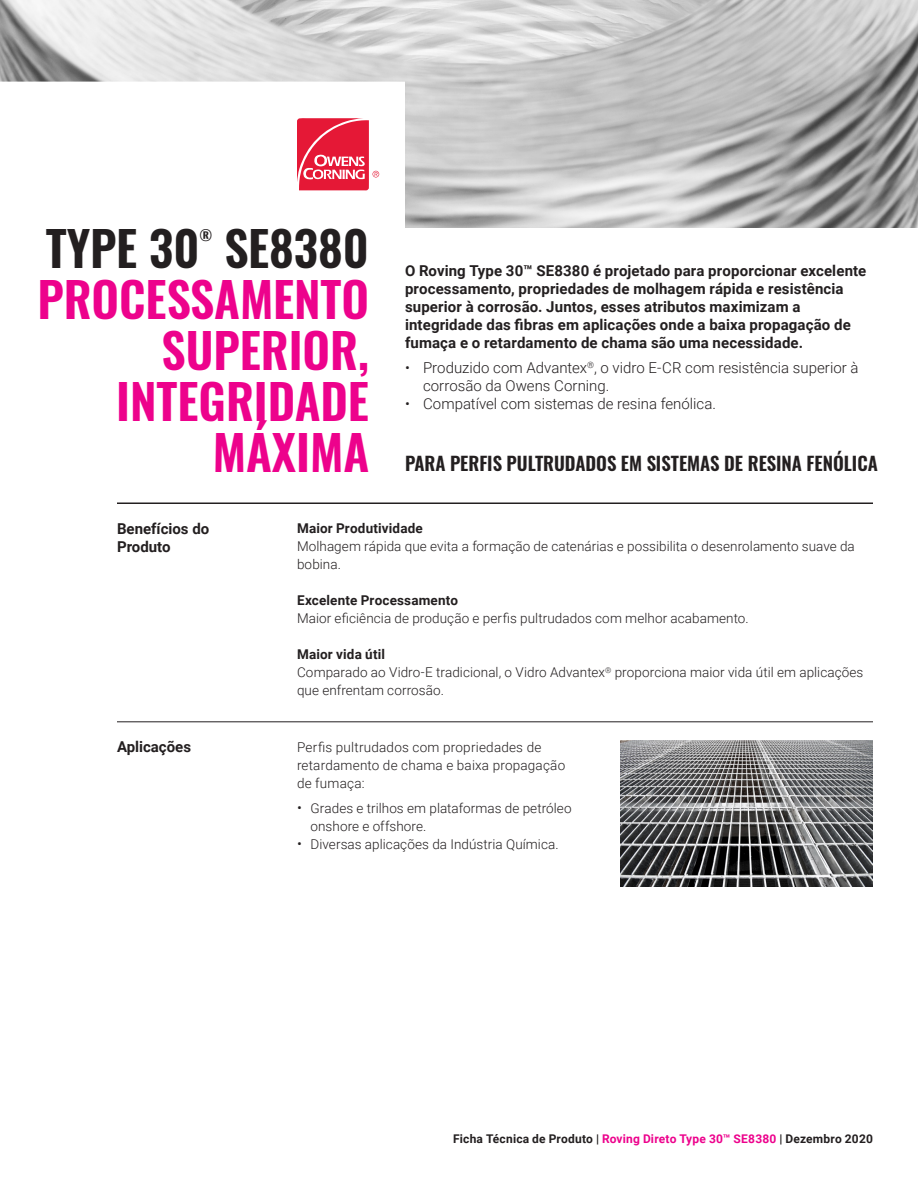
<style>
.page{position:relative;width:918px;height:1188px;background:#fff}
.page>*{position:absolute;margin:0;border:0;box-sizing:border-box;transform-origin:0 0}
.Primary_Header{font:48px/51px "Oswald";color:#ed028c;text-align:right}
.Primary_Header-2{font:48px "Oswald";color:#231f20}
.Primary_Header-3{font:18.75px "Oswald";color:#231f20}
.Intro{font:700 15px/18px "Roboto";letter-spacing:.01em;color:#231f20}
.t1{font:300 15px/18px "Roboto";color:#231f20}
.Product__titles{font:700 15px/18px "Roboto";color:#231f20}
.Primary_Header-4{font:14.4px "Oswald";color:#231f20}
.Intro-2{font:300 13.5px/18px "Roboto";letter-spacing:.005em;color:#231f20}
.Intro-3{font:700 13.5px "Roboto";letter-spacing:.015em;color:#231f20}
.Bullets__small{font:700 12px "Roboto";letter-spacing:.015em;color:#231f20}
.s1{font-size:15px}
.s2{color:#ed028c}
</style>
<div class="page">
<hr style="left:117px;top:503px;width:756px;height:1px;background:#231f20">
<hr style="left:117px;top:721px;width:756px;height:1px;background:#231f20">
<img style="left:0;top:0;width:918px;height:228px">
<img style="left:621px;top:740px;width:252px;height:147px">
<p class="Primary_Header-2" style="left:46px;top:206px;width:155px">TYPE 30</p>
<p class="Primary_Header-4" style="left:200px;top:222px;width:14px">®</p>
<p class="Primary_Header-2" style="left:224px;top:206px;width:146px">SE8380</p>
<p class="Primary_Header" style="left:38px;top:269px;width:333px">PROCESSAMENTO<br>SUPERIOR,<br>INTEGRIDADE<br>MÁXIMA</p>
<p class="Intro" style="left:405px;top:262px;width:463px">O Roving Type 30™ SE8380 é projetado para proporcionar excelente processamento, propriedades de molhagem rápida e resistência superior à corrosão. Juntos, esses atributos maximizam a integridade das fibras em aplicações onde a baixa propagação de fumaça e o retardamento de chama são uma necessidade.</p>
<p class="t1" style="left:423px;top:358px;width:437px;text-indent:-18px">• Produzido com Advantex<sup>®</sup>, o vidro E-CR com resistência superior à corrosão da Owens Corning.</p>
<p class="t1" style="left:405px;top:394px;width:313px">• Compatível com sistemas de resina fenólica.</p>
<p class="Primary_Header-3" style="left:405px;top:447px;width:474px">PARA PERFIS PULTRUDADOS EM SISTEMAS DE RESINA FENÓLICA</p>
<p class="Product__titles" style="left:117px;top:519px;width:94px">Benefícios do<br>Produto</p>
<p class="Product__titles" style="left:117px;top:738px;width:76px">Aplicações</p>
<p class="Intro-3" style="left:297px;top:519px;width:127px">Maior Produtividade</p>
<p class="Intro-2" style="left:297px;top:537px;width:559px">Molhagem rápida que evita a formação de catenárias e possibilita o desenrolamento suave da bobina.</p>
<p class="Intro-3" style="left:297px;top:591px;width:163px">Excelente Processamento</p>
<p class="Intro-2" style="left:297px;top:609px;width:453px">Maior eficiência de produção e perfis pultrudados com melhor acabamento.</p>
<p class="Intro-3" style="left:297px;top:645px;width:89px">Maior vida útil</p>
<p class="Intro-2" style="left:297px;top:663px;width:568px">Comparado ao Vidro-E tradicional, o Vidro Advantex<sup>®</sup> proporciona maior vida útil em aplicações que enfrentam corrosão.</p>
<p class="Intro-2" style="left:297px;top:738px;width:270px">Perfis pultrudados com propriedades de retardamento de chama e baixa propagação de fumaça:</p>
<p class="Intro-2" style="left:311px;top:798px;width:263px;text-indent:-14px"><span class="s1">•</span> Grades e trilhos em plataformas de petróleo onshore e offshore.</p>
<p class="Intro-2" style="left:297px;top:834px;width:263px"><span class="s1">•</span> Diversas aplicações da Indústria Química.</p>
<p class="Bullets__small" style="left:453px;top:1130px;width:421px">Ficha Técnica de Produto | <span class="s2">Roving Direto Type 30™ SE8380</span> | Dezembro 2020</p>
</div>
